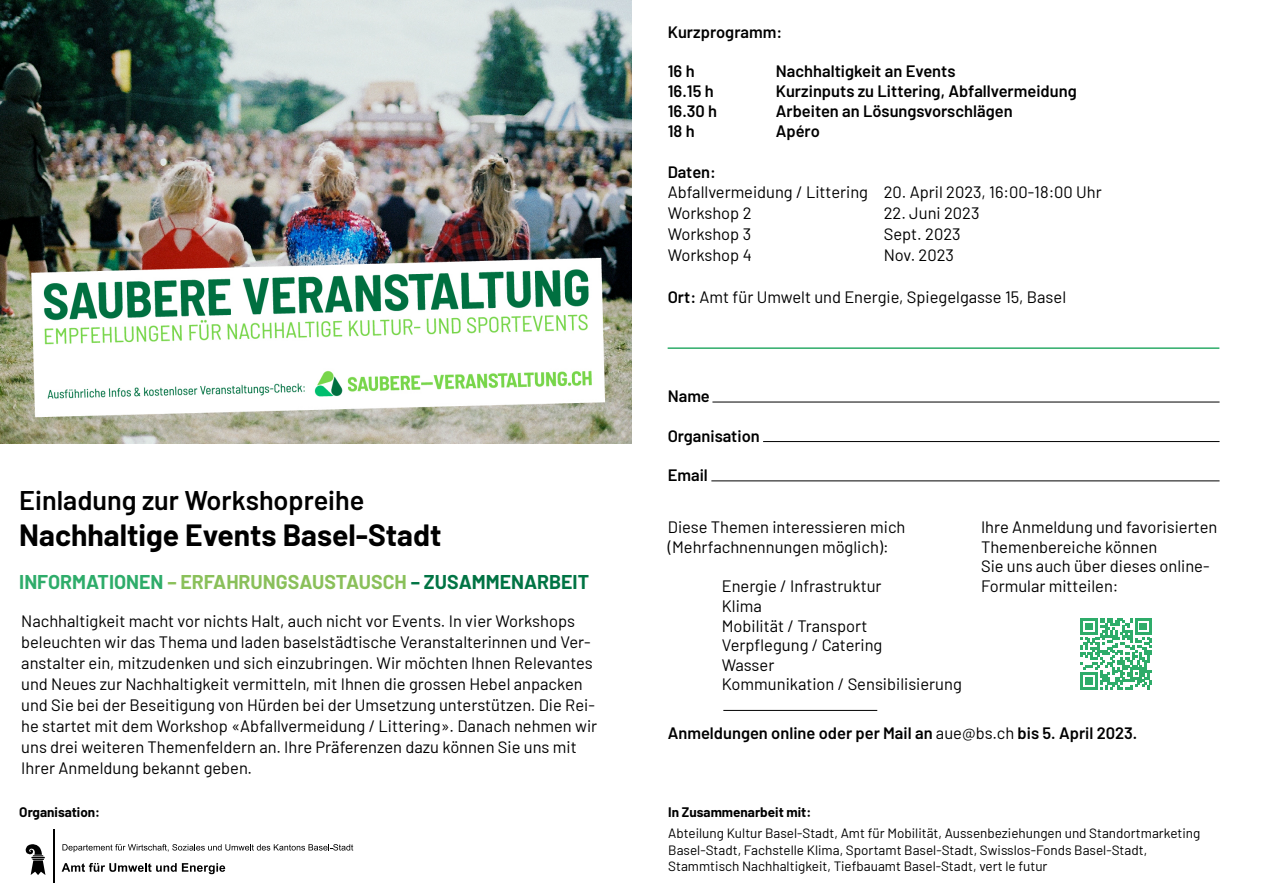
<style>
.page{position:relative;width:1263px;height:893px;background:#fff}
.page>*{position:absolute;margin:0;border:0;box-sizing:border-box;transform-origin:0 0}
.t1{font:700 30px "Barlow";color:#000}
.t2{font:600 27px "Barlow";color:#000}
.t3{font:700 19.5px "Barlow";color:#8ac05a}
.t4{font:16.5px/21px "Barlow";color:#000}
.t5{font:600 16.5px "Barlow";color:#000}
.t6{font:13.5px/16.5px "Barlow";color:#000}
.t7{font:700 13.5px "Barlow";color:#000}
.s1{font-weight:600}
.s2{color:#2eac6a}
.s3{color:#2dac6a}
.s4{color:#007444}
.s5{color:#007343}
.s6{font-weight:400}
</style>
<div class="page">
<svg style="left:62px;top:844px;width:291px;height:8px"></svg>
<svg style="left:62px;top:863px;width:163px;height:11px"></svg>
<svg style="left:26px;top:844px;width:19px;height:31px"></svg>
<hr style="left:53px;top:829px;width:2px;height:54px;background:#000">
<hr style="left:712px;top:402px;width:507px;height:1px;background:#000">
<hr style="left:763px;top:441px;width:456px;height:1px;background:#000">
<hr style="left:711px;top:481px;width:508px;height:1px;background:#000">
<hr style="left:723px;top:710px;width:154px;height:1px;background:#000">
<hr style="left:668px;top:347px;width:551px;height:2px;background:#2eac6a">
<svg style="left:1080px;top:618px;width:72px;height:72px"></svg>
<img style="left:0;top:0;width:631px;height:443px">
<p class="t5" style="left:668px;top:20px;width:116px">Kurzprogramm:</p>
<p class="t5" style="left:668px;top:59px;width:28px">16 h</p>
<p class="t5" style="left:776px;top:59px;width:181px">Nachhaltigkeit an Events</p>
<p class="t5" style="left:668px;top:79px;width:47px">16.15 h</p>
<p class="t5" style="left:776px;top:79px;width:302px">Kurzinputs zu Littering, Abfallvermeidung</p>
<p class="t5" style="left:668px;top:99px;width:51px">16.30 h</p>
<p class="t5" style="left:776px;top:99px;width:238px">Arbeiten an Lösungsvorschlägen</p>
<p class="t5" style="left:668px;top:119px;width:28px">18 h</p>
<p class="t5" style="left:776px;top:119px;width:46px">Apéro</p>
<p class="t5" style="left:668px;top:160px;width:50px">Daten:</p>
<p class="t4" style="left:668px;top:180px;width:436px">Abfallvermeidung / Littering 20. April 2023, 16:00-18:00 Uhr<br>Workshop 2</p>
<p class="t4" style="left:884px;top:201px;width:97px">22. Juni 2023</p>
<p class="t4" style="left:668px;top:222px;width:85px">Workshop 3</p>
<p class="t4" style="left:884px;top:222px;width:78px">Sept. 2023</p>
<p class="t4" style="left:668px;top:243px;width:86px">Workshop 4</p>
<p class="t4" style="left:884px;top:243px;width:72px">Nov. 2023</p>
<p class="t4" style="left:668px;top:285px;width:400px"><span class="s1">Ort:</span> Amt für Umwelt und Energie, Spiegelgasse 15, Basel</p>
<h2 class="t2" style="left:19px;top:480px;width:347px">Einladung zur Workshopreihe</h2>
<h1 class="t1" style="left:19px;top:513px;width:424px">Nachhaltige Events Basel-Stadt</h1>
<p class="t3" style="left:19px;top:567px;width:571px"><span class="s2">INFORMATIO</span><span class="s3">N</span><span class="s2">EN</span> – ERFAHRUNGSAUSTAUSCH <span class="s4">– ZUSA</span><span class="s5">MME</span><span class="s4">NARBEIT</span></p>
<p class="t4" style="left:21px;top:609px;width:577px">Nachhaltigkeit macht vor nichts Halt, auch nicht vor Events. In vier Workshops beleuchten wir das Thema und laden baselstädtische Veranstalterinnen und Ver&shy;anstalter ein, mitzudenken und sich einzubringen. Wir möchten Ihnen Relevantes und Neues zur Nachhaltigkeit vermitteln, mit Ihnen die grossen Hebel anpacken und Sie bei der Beseitigung von Hürden bei der Umsetzung unterstützen. Die Rei&shy;he startet mit dem Workshop «Abfallvermeidung / Littering». Danach nehmen wir uns drei weiteren Themenfeldern an. Ihre Präferenzen dazu können Sie uns mit Ihrer Anmeldung bekannt geben.</p>
<p class="t5" style="left:668px;top:384px;width:44px">Name</p>
<p class="t5" style="left:668px;top:423px;width:94px">Organisation</p>
<p class="t5" style="left:668px;top:463px;width:42px">Email</p>
<p class="t4" style="left:668px;top:516px;width:239px;line-height:19.8px">Diese Themen interessieren mich (Mehrfachnennungen möglich):</p>
<p class="t4" style="left:722px;top:575px;width:242px;line-height:19.5px">Energie / Infrastruktur<br>Klima<br>Mobilität / Transport<br>Verpflegung / Catering<br>Wasser<br>Kommunikation / Sensibilisierung</p>
<p class="t4" style="left:981px;top:516px;width:238px;line-height:19.8px">Ihre Anmeldung und favorisierten<br>Themenbereiche können<br>Sie uns auch über dieses online-<br>Formular mitteilen:</p>
<p class="t5" style="left:668px;top:720px;width:471px">Anmeldungen online oder per Mail an <span class="s6">aue@bs.ch</span> bis 5. April 2023.</p>
<p class="t7" style="left:19px;top:802px;width:82px">Organisation:</p>
<p class="t7" style="left:668px;top:802px;width:144px">In Zusammenarbeit mit:</p>
<p class="t6" style="left:668px;top:824px;width:533px">Abteilung Kultur Basel-Stadt, Amt für Mobilität, Aussenbeziehungen und Standortmarketing<br>Basel-Stadt, Fachstelle Klima, Sportamt Basel-Stadt, Swisslos-Fonds Basel-Stadt,<br>Stammtisch Nachhaltigkeit, Tiefbauamt Basel-Stadt, vert le futur</p>
</div>
